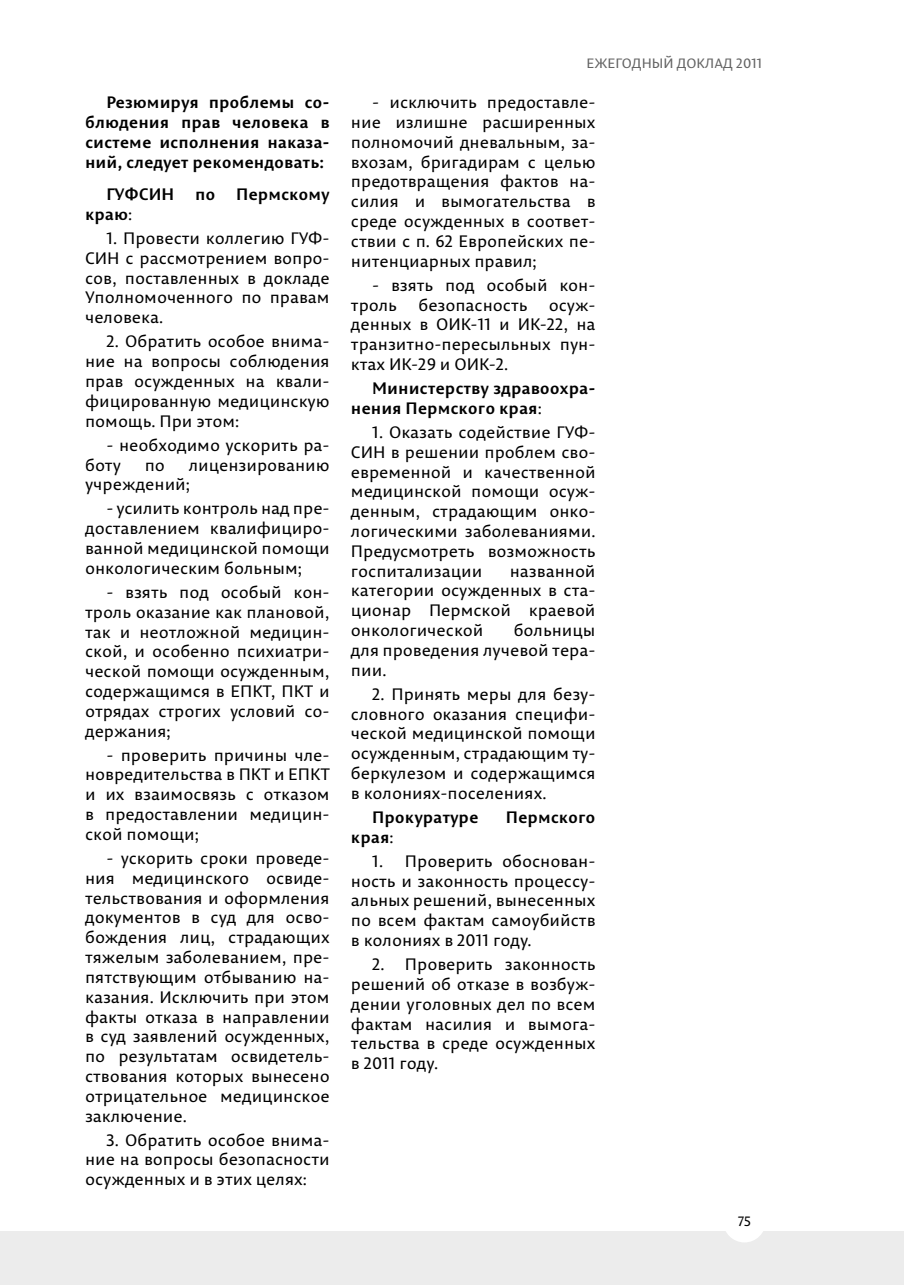
<style>
.page{position:relative;width:904px;height:1285px;background:#fff}
.page>*{position:absolute;margin:0;border:0;box-sizing:border-box;transform-origin:0 0}
.t1{font:16.5px/19.8px "Permian Sans Typeface";color:#000;text-align:justify}
.t2{font:700 16.5px/19.8px "Permian Sans Typeface";color:#000;text-align:justify}
.t3{font:13.5px "Permian Sans Typeface";color:#636363}
.t4{font:13.5px "Permian Sans Typeface";color:#000}
.s1{font-weight:400}
</style>
<div class="page">
<div style="left:0;top:1231px;width:904px;height:53px;background:#ececec"></div>
<div style="left:723px;top:1199px;width:42px;height:43px;background:#fff;border-radius:50%"></div>
<p class="t2" style="left:85px;top:91px;width:246px;text-indent:21px">Резюмируя проблемы со&shy;блюдения прав человека в системе исполнения наказа&shy;ний, следует рекомендовать:</p>
<p class="t2" style="left:106px;top:183px;width:69px">ГУФСИН</p>
<p class="t2" style="left:195px;top:183px;width:22px">по</p>
<p class="t2" style="left:236px;top:183px;width:95px">Пермскому</p>
<p class="t2" style="left:85px;top:203px;width:49px">краю<span class="s1">:</span></p>
<p class="t1" style="left:85px;top:228px;width:246px;text-indent:21px">1. Провести коллегию ГУФ-СИН с рассмотрением вопро&shy;сов, поставленных в докладе Уполномоченного по правам человека.</p>
<p class="t1" style="left:85px;top:331px;width:246px;text-indent:21px">2. Обратить особое внима&shy;ние на вопросы соблюдения прав осужденных на квали&shy;фицированную медицинскую помощь. При этом:</p>
<p class="t1" style="left:85px;top:434px;width:246px;text-indent:21px">- необходимо ускорить ра&shy;боту</p>
<p class="t1" style="left:85px;top:454px;width:246px;text-indent:104px">лицензированию учреждений;</p>
<p class="t1" style="left:85px;top:498px;width:246px;text-indent:21px">- усилить контроль над пре&shy;доставлением квалифициро&shy;ванной медицинской помощи онкологическим больным;</p>
<p class="t1" style="left:85px;top:581px;width:246px;text-indent:21px">- взять под особый кон&shy;троль оказание как плановой, так и неотложной медицин&shy;ской, и особенно психиатри&shy;ческой помощи осужденным, содержащимся в ЕПКТ, ПКТ и отрядах строгих условий со&shy;держания;</p>
<p class="t1" style="left:85px;top:744px;width:246px;text-indent:21px">- проверить причины чле&shy;новредительства в ПКТ и ЕПКТ и их взаимосвязь с отказом в предоставлении медицин&shy;ской помощи;</p>
<p class="t1" style="left:85px;top:847px;width:246px;text-indent:21px">- ускорить сроки проведе&shy;ния медицинского освиде&shy;тельствования и оформления документов в суд для осво&shy;бождения лиц, страдающих тяжелым заболеванием, пре&shy;пятствующим отбыванию на&shy;казания. Исключить при этом факты отказа в направлении в суд заявлений осужденных, по результатам освидетель&shy;ствования которых вынесено отрицательное медицинское заключение.</p>
<p class="t1" style="left:85px;top:1129px;width:246px;text-indent:21px">3. Обратить особое внима&shy;ние на вопросы безопасности осужденных и в этих целях:</p>
<p class="t1" style="left:145px;top:454px;width:22px">по</p>
<p class="t3" style="left:586px;top:52px;width:177px">ЕЖЕГОДНЫЙ ДОКЛАД 2011</p>
<p class="t1" style="left:351px;top:92px;width:246px;text-indent:21px">- исключить предоставле&shy;ние излишне расширенных полномочий дневальным, за&shy;вхозам, бригадирам с целью предотвращения фактов на&shy;силия и вымогательства в среде осужденных в соответ&shy;ствии с п. 62 Европейских пе&shy;нитенциарных правил;</p>
<p class="t1" style="left:351px;top:274px;width:246px;text-indent:21px">- взять под особый кон&shy;троль</p>
<p class="t1" style="left:418px;top:294px;width:111px">безопасность</p>
<p class="t1" style="left:351px;top:294px;width:246px;text-indent:198px">осуж&shy;денных в ОИК-11 и ИК-22, на транзитно-пересыльных пун&shy;ктах ИК-29 и ОИК-2.</p>
<p class="t2" style="left:351px;top:377px;width:246px;text-indent:21px">Министерству здравоохра&shy;нения Пермского края<span class="s1">:</span></p>
<p class="t1" style="left:351px;top:421px;width:246px;text-indent:21px">1. Оказать содействие ГУФ-СИН в решении проблем сво&shy;евременной и качественной медицинской помощи осуж&shy;денным, страдающим онко&shy;логическими заболеваниями.<br>Предусмотреть возможность госпитализации</p>
<p class="t1" style="left:351px;top:560px;width:246px;text-indent:159px">названной категории осужденных в ста&shy;ционар Пермской краевой онкологической</p>
<p class="t1" style="left:351px;top:619px;width:246px;text-indent:163px">больницы для проведения лучевой тера&shy;пии.</p>
<p class="t1" style="left:351px;top:683px;width:246px;text-indent:21px">2. Принять меры для безу&shy;словного оказания специфи&shy;ческой медицинской помощи осужденным, страдающим ту&shy;беркулезом и содержащимся в колониях-поселениях.</p>
<p class="t2" style="left:372px;top:806px;width:108px">Прокуратуре</p>
<p class="t2" style="left:506px;top:806px;width:91px">Пермского</p>
<p class="t2" style="left:351px;top:825px;width:44px">края<span class="s1">:</span></p>
<p class="t1" style="left:351px;top:850px;width:246px;text-indent:21px">1. Проверить обоснован&shy;ность и законность процессу&shy;альных решений, вынесенных по всем фактам самоубийств в колониях в 2011 году.</p>
<p class="t1" style="left:351px;top:953px;width:246px;text-indent:21px">2. Проверить законность решений об отказе в возбуж&shy;дении уголовных дел по всем фактам насилия и вымога&shy;тельства в среде осужденных в 2011 году.</p>
<p class="t4" style="left:737px;top:1210px;width:15px">75</p>
</div>
